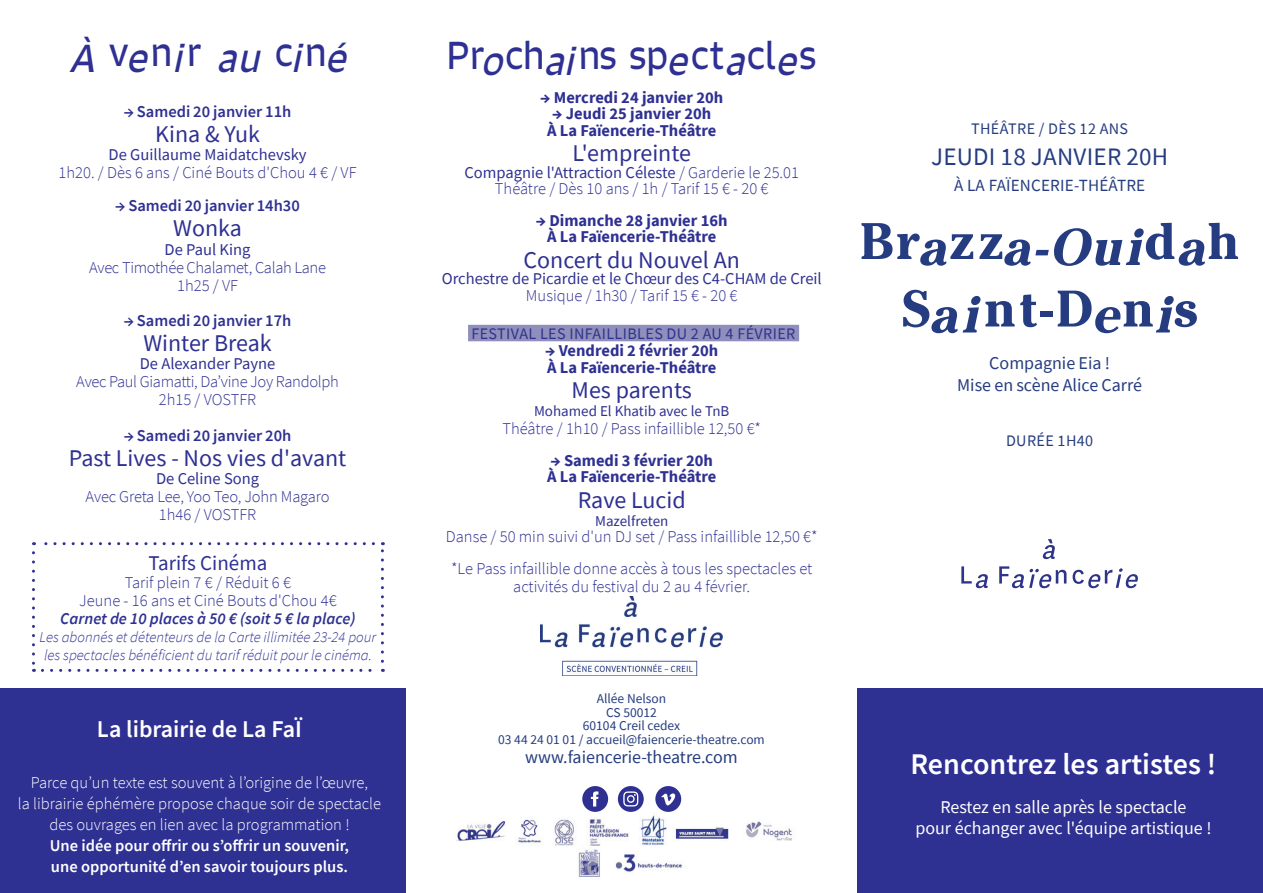
<style>
.page{position:relative;width:1263px;height:893px;background:#fff}
.page>*{position:absolute;margin:0;border:0;box-sizing:border-box;transform-origin:0 0}
.t1{font:700 51px/61.5px "Cheltenham Std";color:#253d80;text-align:center}
.t2{font:37.5px "Signo";letter-spacing:-.005em;color:#2e3092}
.t3{font:italic 37.5px "Signo";color:#2e3092}
.t4{font:600 30px "Source Sans Pro";color:#fff}
.t5{font:25.05px "Source Sans Pro";letter-spacing:.01em;color:#253d80}
.t6{font:24px "Source Sans Pro";color:#2e3092}
.t7{font:600 24px "Source Sans Pro";color:#fff}
.t8{font:21px "Source Sans Pro";color:#2e3092}
.t9{font:18px/21px "Source Sans Pro";color:#fff;text-align:center}
.t10{font:18px/22.5px "Source Sans Pro";color:#253d80;text-align:center}
.t11{font:17.1px "Source Sans Pro";letter-spacing:.01em;color:#253d80}
.t12{font:300 16.5px/18px "Source Sans Pro";color:#2e3092;text-align:center}
.t13{font:700 16.5px/16.5px "Source Sans Pro";color:#2e3092;text-align:center}
.t14{font:300 16.5px/21px "Source Sans Pro";color:#fff;text-align:center}
.t15{font:16.5px "Source Sans Pro";color:#2e3092}
.t16{font:300 16.5px/18px "Source Sans Pro";letter-spacing:-.02em;color:#2e3092;text-align:center}
.t17{font:600 16.5px "Source Sans Pro";color:#2e3092}
.t18{font:600 16.5px/21px "Source Sans Pro";color:#fff}
.t19{font:italic 600 16.5px "Source Sans Pro";color:#2e3092}
.t20{font:16.05px "Source Sans Pro";letter-spacing:.025em;color:#2e3489}
.t21{font:16.05px "Source Sans Pro";letter-spacing:.025em;color:#253d80}
.t22{font:italic 300 15px/18px "Source Sans Pro";color:#2e3092}
.t23{font:15px "Source Sans Pro";color:#2e3092}
.t24{font:13.5px/13.5px "Source Sans Pro";color:#253d80;text-align:center}
.s1{font-style:italic}
.s2{font-weight:400}
</style>
<div class="page">
<svg style="left:32px;top:553px;width:3px;height:119px"></svg>
<svg style="left:42px;top:669px;width:341px;height:3px"></svg>
<svg style="left:381px;top:542px;width:3px;height:119px"></svg>
<svg style="left:33px;top:542px;width:340px;height:3px"></svg>
<div style="left:468px;top:325px;width:331px;height:16px;background:#8f8ebc"></div>
<svg style="left:582px;top:786px;width:26px;height:26px"></svg>
<svg style="left:618px;top:786px;width:26px;height:26px"></svg>
<svg style="left:655px;top:786px;width:26px;height:26px"></svg>
<img style="left:456px;top:815px;width:336px;height:62px">
<svg style="left:961px;top:539px;width:177px;height:49px"></svg>
<img style="left:540px;top:596px;width:183px;height:80px">
<div style="left:857px;top:689px;width:406px;height:204px;background:#2e3092"></div>
<div style="left:0;top:689px;width:405px;height:204px;background:#2e3092"></div>
<h2 class="t3" style="left:69px;top:35px;width:288px">À <sup>v</sup>e<sup>n</sup>i<sup>r</sup> au <sup>c</sup>i<sup>n</sup>é</h2>
<p class="t17" style="left:124px;top:101px;width:169px">→ Samedi 20 janvier 11h</p>
<h3 class="t6" style="left:155px;top:118px;width:106px">Kina &amp; Yuk</h3>
<p class="t15" style="left:109px;top:144px;width:199px">De Guillaume Maidatchevsky</p>
<p class="t12" style="left:59px;top:163px;width:299px">1h20. / Dès 6 ans / Ciné Bouts d'Chou 4 € / VF</p>
<p class="t17" style="left:115px;top:195px;width:186px">→ Samedi 20 janvier 14h30</p>
<h3 class="t6" style="left:173px;top:213px;width:70px">Wonka</h3>
<p class="t15" style="left:165px;top:239px;width:88px">De Paul King</p>
<p class="t16" style="left:89px;top:258px;width:238px">Avec Timothée Chalamet, Calah Lane<br>1h25 / VF</p>
<p class="t17" style="left:124px;top:310px;width:169px">→ Samedi 20 janvier 17h</p>
<h3 class="t6" style="left:143px;top:328px;width:130px">Winter Break</h3>
<p class="t15" style="left:140px;top:353px;width:137px">De Alexander Payne</p>
<p class="t16" style="left:76px;top:373px;width:264px">Avec Paul Giamatti, Da’vine Joy Randolph<br>2h15 / VOSTFR</p>
<p class="t17" style="left:124px;top:424px;width:169px">→ Samedi 20 janvier 20h</p>
<h3 class="t6" style="left:69px;top:442px;width:279px">Past Lives - Nos vies d'avant</h3>
<p class="t15" style="left:156px;top:468px;width:105px">De Celine Song</p>
<p class="t12" style="left:86px;top:487px;width:245px">Avec Greta Lee, Yoo Teo, John Magaro<br>1h46 / VOSTFR</p>
<p class="t8" style="left:148px;top:550px;width:120px">Tarifs Cinéma</p>
<p class="t12" style="left:79px;top:573px;width:259px">Tarif plein 7 € / Réduit 6 €<br>Jeune - 16 ans et Ciné Bouts d'Chou 4€</p>
<p class="t19" style="left:60px;top:608px;width:297px">Carnet de 10 places à 50 € (soit 5 € la place)</p>
<p class="t22" style="left:40px;top:628px;width:338px">Les abonnés et détenteurs de la Carte illimitée 23-24 pour les spectacles bénéficient du tarif réduit pour le cinéma.</p>
<h3 class="t7" style="left:97px;top:713px;width:207px">La librairie de La FaÏ</h3>
<p class="t14" style="left:18px;top:772px;width:365px">Parce qu’un texte est souvent à l’origine de l’œuvre,<br>la librairie éphémère propose chaque soir de spectacle des ouvrages en lien avec la programmation !</p>
<p class="t18" style="left:50px;top:835px;width:301px">Une idée pour offrir ou s’of-frir un souvenir, une opportunité d’en savoir toujours plus.</p>
<h2 class="t2" style="left:446px;top:31px;width:372px">Pr<span class="s1">o</span>ch<span class="s1">ai</span>ns sp<span class="s1">e</span>ct<span class="s1">a</span>cl<span class="s1">e</span>s</h2>
<p class="t13" style="left:540px;top:89px;width:184px">→ Mercredi 24 janvier 20h</p>
<p class="t13" style="left:547px;top:105px;width:171px">→ Jeudi 25 janvier 20h<br>À La Faïencerie-Théâtre</p>
<h3 class="t6" style="left:572px;top:138px;width:120px">L'empreinte</h3>
<p class="t12" style="left:464px;top:164px;width:336px;line-height:16.5px"><span class="s2">Compagnie l'Attraction Céleste</span> / Garderie le 25.01<br>Théâtre / Dès 10 ans / 1h / Tarif 15 € - 20 €</p>
<p class="t13" style="left:536px;top:212px;width:193px">→ Dimanche 28 janvier 16h<br>À La Faïencerie-Théâtre</p>
<h3 class="t6" style="left:524px;top:245px;width:218px">Concert du Nouvel An</h3>
<p class="t15" style="left:442px;top:268px;width:382px">Orchestre de Picardie et le Chœur des C4-CHAM de Creil</p>
<p class="t12" style="left:526px;top:286px;width:213px">Musique / 1h30 / Tarif 15 € - 20 €</p>
<p class="t20" style="left:471px;top:324px;width:326px">FESTIVAL LES INFAILLIBLES DU 2 AU 4 FÉVRIER</p>
<p class="t13" style="left:545px;top:342px;width:174px;text-align:left">→ Vendredi 2 février 20h<br>À La Faïencerie-Théâtre</p>
<h3 class="t6" style="left:572px;top:375px;width:122px">Mes parents</h3>
<p class="t23" style="left:534px;top:402px;width:197px">Mohamed El Khatib avec le TnB</p>
<p class="t12" style="left:502px;top:420px;width:260px">Théâtre / 1h10 / Pass infaillible 12,50 €*</p>
<p class="t13" style="left:547px;top:452px;width:171px;text-align:left">→ Samedi 3 février 20h<br>À La Faïencerie-Théâtre</p>
<h3 class="t6" style="left:578px;top:485px;width:110px">Rave Lucid</h3>
<p class="t23" style="left:595px;top:511px;width:75px">Mazelfreten</p>
<p class="t12" style="left:446px;top:521px;width:373px;line-height:31.5px">Danse / 50 min suivi d'un DJ set / Pass infaillible 12,50 €* *Le Pass infaillible donne accès à tous les spectacles et</p>
<p class="t12" style="left:513px;top:577px;width:238px">activités du festival du 2 au 4 février.</p>
<p class="t21" style="left:971px;top:118px;width:159px">THÉÂTRE / DÈS 12 ANS</p>
<h3 class="t5" style="left:931px;top:141px;width:239px">JEUDI 18 JANVIER 20H</h3>
<p class="t11" style="left:954px;top:175px;width:193px">À LA FAÏENCERIE-THÉÂTRE</p>
<h1 class="t1" style="left:860px;top:216px;width:381px">B r<span class="s1">a</span>z z<span class="s1">a-Oui</span>d <span class="s1">a</span>h<br>S<span class="s1">ai</span>nt-D<span class="s1">e</span>n<span class="s1">i</span>s</h1>
<p class="t10" style="left:957px;top:351px;width:186px">Compagnie Eia !<br>Mise en scène Alice Carré</p>
<p class="t21" style="left:1006px;top:431px;width:89px">DURÉE 1H40</p>
<p class="t24" style="left:498px;top:692px;width:268px">Allée Nelson<br>CS 50012<br>60104 Creil cedex<br>03 44 24 01 01 / accueil@faiencerie-theatre.com</p>
<p class="t10" style="left:525px;top:746px;width:214px">www.faiencerie-theatre.com</p>
<h3 class="t4" style="left:910px;top:745px;width:307px">Rencontrez les artistes !</h3>
<p class="t9" style="left:915px;top:797px;width:298px">Restez en salle après le spectacle<br>pour échanger avec l'équipe artistique !</p>
</div>
